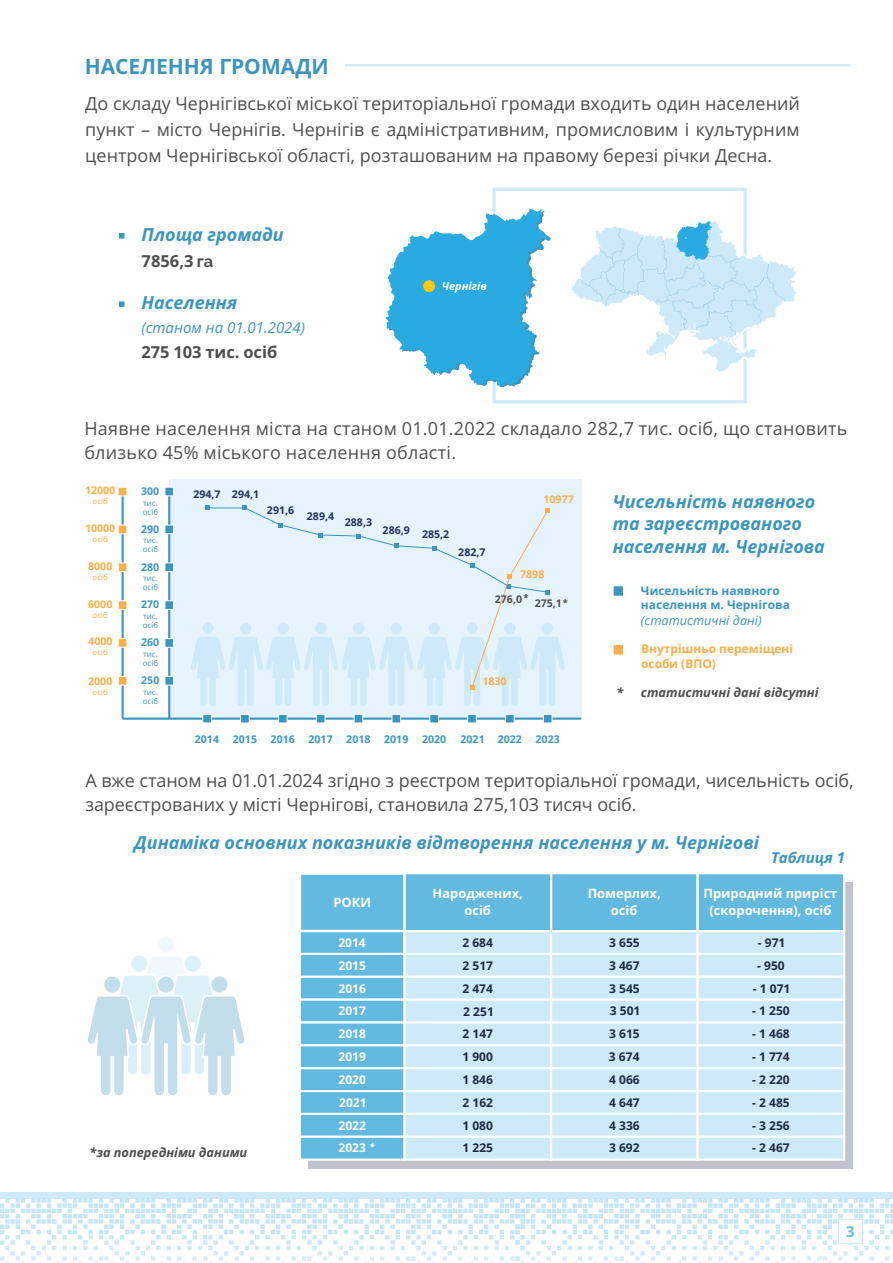
<style>
.page{position:relative;width:893px;height:1263px;background:#fff}
.page>*{position:absolute;margin:0;border:0;box-sizing:border-box;transform-origin:0 0}
.t1{font:700 21px "Open Sans";color:#3b95c1}
.t2{font:18px/26px "Open Sans";color:#4e4e4d}
.t3{font:italic 700 18px/22px "Open Sans";color:#3b95c1}
.t4{font:700 16.5px "Open Sans";color:#4e4e4d}
.t5{font:italic 15px "Open Sans";color:#3b95c1}
.t6{font:italic 700 15px "Open Sans";color:#3b95c1}
.t7{font:700 15px "Open Sans";color:#63bae0}
.t8{font:700 12.9px/16.8px "Open Sans";color:#fff;text-align:center}
.t9{font:italic 700 12.75px "Open Sans";color:#4e4e4d}
.t10{font:italic 12.75px "Open Sans";color:#3b95c1}
.t11{font:700 12px/22.8px "Open Sans";color:#1d2a47;text-align:justify}
.t12{font:700 12px/22.8px "Open Sans";color:#fff;text-align:justify}
.t13{font:700 12px/14.7px "Open Sans";color:#3b95c1}
.t14{font:700 12px/14.7px "Open Sans";color:#feae47}
.t15{font:italic 700 10.95px "Open Sans";color:#fff}
.t16{font:700 10.65px "Open Sans";color:#3b95c1}
.t17{font:700 10.65px "Open Sans";color:#1f3159}
.t18{font:700 10.65px "Open Sans";color:#feae47}
.t19{font:700 10.65px "Open Sans";color:#4e4e4d}
.t20{font:700 9.3px "Open Sans";color:#4e4e4d}
.t21{font:italic 700 9.3px "Open Sans";color:#fff}
.t22{font:7.95px/9px "Open Sans";color:#3b95c1}
.t23{font:7.95px "Open Sans";color:#feae47}
.s1{font-family:"Raleway"}
.s2{font-size:9.3px}
</style>
<div class="page">
<div style="left:308px;top:882px;width:544px;height:286px;background:#c0c3cb"></div>
<div style="left:169px;top:479px;width:412px;height:240px;background:#e5f3fc"></div>
<div style="left:0;top:1192px;width:893px;height:6px;background:#cee9f8"></div>
<svg style="left:0;top:1198px;width:893px;height:65px"></svg>
<div style="left:492px;top:188px;width:255px;height:215px;border:3px solid #cee9f8"></div>
<svg style="left:386px;top:209px;width:165px;height:178px"></svg>
<div style="left:423px;top:280px;width:12px;height:12px;background:#fdc900;border-radius:50%"></div>
<svg style="left:571px;top:212px;width:225px;height:173px"></svg>
<svg style="left:119px;top:233px;width:6px;height:6px"></svg>
<svg style="left:119px;top:301px;width:6px;height:6px"></svg>
<hr style="left:123px;top:717px;width:458px;height:3px;background:#3b95c1">
<svg style="left:202px;top:714px;width:10px;height:9px"></svg>
<svg style="left:240px;top:714px;width:10px;height:9px"></svg>
<svg style="left:278px;top:714px;width:10px;height:9px"></svg>
<svg style="left:315px;top:714px;width:11px;height:9px"></svg>
<svg style="left:353px;top:714px;width:11px;height:9px"></svg>
<svg style="left:391px;top:714px;width:10px;height:9px"></svg>
<svg style="left:429px;top:714px;width:10px;height:9px"></svg>
<svg style="left:467px;top:714px;width:10px;height:9px"></svg>
<svg style="left:505px;top:714px;width:10px;height:9px"></svg>
<svg style="left:542px;top:714px;width:11px;height:9px"></svg>
<hr style="left:168px;top:491px;width:2px;height:228px;background:#3b95c1">
<svg style="left:165px;top:676px;width:9px;height:10px"></svg>
<svg style="left:165px;top:638px;width:9px;height:10px"></svg>
<svg style="left:165px;top:600px;width:9px;height:10px"></svg>
<svg style="left:165px;top:562px;width:9px;height:10px"></svg>
<svg style="left:165px;top:524px;width:9px;height:11px"></svg>
<svg style="left:165px;top:487px;width:9px;height:10px"></svg>
<hr style="left:122px;top:491px;width:2px;height:228px;background:#3b95c1">
<svg style="left:118px;top:676px;width:9px;height:10px"></svg>
<svg style="left:118px;top:638px;width:9px;height:10px"></svg>
<svg style="left:118px;top:600px;width:9px;height:10px"></svg>
<svg style="left:118px;top:562px;width:9px;height:10px"></svg>
<svg style="left:118px;top:524px;width:9px;height:11px"></svg>
<svg style="left:118px;top:487px;width:9px;height:10px"></svg>
<svg style="left:613px;top:585px;width:10px;height:12px"></svg>
<svg style="left:613px;top:645px;width:10px;height:10px"></svg>
<svg style="left:191px;top:506px;width:374px;height:200px"></svg>
<svg style="left:300px;top:874px;width:546px;height:287px;background:#b6def2"></svg>
<div style="left:158px;top:936px;width:16px;height:16px;background:#eff8fc;border-radius:50%"></div>
<div style="left:131px;top:955px;width:16px;height:17px;background:#f3fafc;border-radius:50%"></div>
<div style="left:185px;top:955px;width:16px;height:17px;background:#f4fafc;border-radius:50%"></div>
<svg style="left:88px;top:956px;width:156px;height:139px"></svg>
<hr style="left:345px;top:64px;width:505px;height:2px;background:#cee9f8">
<p class="t1" style="left:85px;top:52px;width:245px">НАСЕЛЕННЯ ГРОМАДИ</p>
<p class="t2" style="left:85px;top:90px;width:716px;text-align:justify">До складу Чернігівської міської територіальної громади входить один населений пункт – місто Чернігів. Чернігів є адміністративним, промисловим і культурним центром Чернігівської області, розташованим на правому березі річки Десна.</p>
<p class="t3" style="left:142px;top:223px;width:144px">Площа громади</p>
<p class="t4" style="left:142px;top:249px;width:73px">7856,3 <span class="s1">га</span></p>
<p class="t3" style="left:142px;top:291px;width:97px">Населення</p>
<p class="t4" style="left:141px;top:340px;width:137px">275 103 тис. осіб</p>
<p class="t5" style="left:141px;top:317px;width:165px">(станом на 01.01.2024)</p>
<p class="t15" style="left:442px;top:278px;width:46px">Чернігів</p>
<p class="t2" style="left:84px;top:417px;width:765px;line-height:23.4px">Наявне населення міста на станом 01.01.2022 складало 282,7 тис. осіб, що становить близько 45% міського населення області.</p>
<p class="t18" style="left:85px;top:483px;width:32px">12000</p>
<p class="t16" style="left:141px;top:483px;width:20px">300</p>
<p class="t23" style="left:93px;top:496px;width:17px">осіб</p>
<p class="t22" style="left:143px;top:498px;width:17px">тис. осіб</p>
<p class="t18" style="left:85px;top:521px;width:32px">10000</p>
<p class="t16" style="left:141px;top:521px;width:20px">290</p>
<p class="t23" style="left:93px;top:533px;width:17px">осіб</p>
<p class="t22" style="left:143px;top:536px;width:17px">тис. осіб</p>
<p class="t17" style="left:193px;top:486px;width:67px">294,7 294,1</p>
<p class="t17" style="left:267px;top:502px;width:29px">291,6</p>
<p class="t17" style="left:307px;top:509px;width:29px">289,4</p>
<p class="t17" style="left:345px;top:514px;width:29px">288,3</p>
<p class="t17" style="left:383px;top:524px;width:68px">286,9 285,2</p>
<p class="t17" style="left:458px;top:544px;width:29px">282,7</p>
<p class="t18" style="left:543px;top:491px;width:32px">10977</p>
<p class="t3" style="left:613px;top:490px;width:214px">Чисельність наявного та зареєстрованого населення м. Чернігова</p>
<p class="t18" style="left:88px;top:559px;width:26px">8000</p>
<p class="t16" style="left:141px;top:559px;width:20px">280</p>
<p class="t23" style="left:93px;top:572px;width:17px">осіб</p>
<p class="t22" style="left:143px;top:574px;width:17px">тис. осіб</p>
<p class="t18" style="left:88px;top:597px;width:26px">6000</p>
<p class="t16" style="left:141px;top:597px;width:20px">270</p>
<p class="t23" style="left:93px;top:610px;width:17px">осіб</p>
<p class="t22" style="left:143px;top:611px;width:17px">тис. осіб</p>
<p class="t18" style="left:88px;top:634px;width:26px">4000</p>
<p class="t16" style="left:141px;top:635px;width:20px">260</p>
<p class="t23" style="left:93px;top:647px;width:17px">осіб</p>
<p class="t22" style="left:143px;top:649px;width:17px">тис. осіб</p>
<p class="t18" style="left:88px;top:673px;width:26px">2000</p>
<p class="t16" style="left:141px;top:673px;width:20px">250</p>
<p class="t23" style="left:93px;top:686px;width:17px">осіб</p>
<p class="t22" style="left:143px;top:687px;width:17px">тис. осіб</p>
<p class="t18" style="left:520px;top:566px;width:26px">7898</p>
<p class="t19" style="left:495px;top:591px;width:35px">276,0<span class="s2">*</span></p>
<p class="t19" style="left:535px;top:596px;width:29px">275,1</p>
<p class="t20" style="left:563px;top:596px;width:7px">*</p>
<p class="t18" style="left:482px;top:673px;width:26px">1830</p>
<p class="t13" style="left:641px;top:582px;width:151px">Чисельність наявного населення м. Чернігова</p>
<p class="t10" style="left:641px;top:612px;width:122px">(статистичні дані)</p>
<p class="t14" style="left:641px;top:641px;width:154px">Внутрішньо переміщені особи (ВПО)</p>
<p class="t9" style="left:616px;top:683px;width:204px">* статистичні дані відсутні</p>
<p class="t16" style="left:195px;top:732px;width:26px">2014</p>
<p class="t16" style="left:233px;top:732px;width:26px">2015</p>
<p class="t16" style="left:271px;top:732px;width:26px">2016</p>
<p class="t16" style="left:308px;top:732px;width:26px">2017</p>
<p class="t16" style="left:346px;top:732px;width:26px">2018</p>
<p class="t16" style="left:384px;top:732px;width:26px">2019</p>
<p class="t16" style="left:422px;top:732px;width:26px">2020</p>
<p class="t16" style="left:460px;top:732px;width:63px">2021 2022</p>
<p class="t16" style="left:536px;top:732px;width:26px">2023</p>
<p class="t2" style="left:85px;top:769px;width:770px;line-height:23.4px">А вже станом на 01.01.2024 згідно з реєстром територіальної громади, чисельність осіб, зареєстрованих у місті Чернігові, становила 275,103 тисяч осіб.</p>
<p class="t3" style="left:134px;top:831px;width:627px">Динаміка основних показників відтворення населення у м. Чернігові</p>
<p class="t6" style="left:771px;top:847px;width:76px">Таблиця 1</p>
<p class="t9" style="left:89px;top:1143px;width:159px">*за попередніми даними</p>
<p class="t8" style="left:703px;top:885px;width:135px">Природний приріст (скорочення), осіб</p>
<p class="t8" style="left:333px;top:893px;width:39px">РОКИ</p>
<p class="t8" style="left:433px;top:885px;width:92px">Народжених, осіб</p>
<p class="t8" style="left:588px;top:885px;width:74px">Померлих, осіб</p>
<p class="t12" style="left:338px;top:931px;width:30px">2014<br>2015<br>2016<br>2017<br>2018<br>2019<br>2020<br>2021<br>2022<br>2023</p>
<p class="t11" style="left:462px;top:931px;width:32px">2 684<br>2 517<br>2 474</p>
<p class="t11" style="left:462px;top:1022px;width:32px">2 147<br>1 900<br>1 846<br>2 162<br>1 080<br>1 225</p>
<p class="t11" style="left:609px;top:931px;width:33px">3 655<br>3 467<br>3 545<br>3 501<br>3 615<br>3 674<br>4 066<br>4 647<br>4 336<br>3 692</p>
<p class="t11" style="left:758px;top:931px;width:29px">- 971</p>
<p class="t11" style="left:757px;top:953px;width:29px">- 950</p>
<p class="t11" style="left:753px;top:976px;width:39px">- 1 071</p>
<p class="t11" style="left:752px;top:999px;width:39px">- 1 250</p>
<p class="t11" style="left:752px;top:1022px;width:39px">- 1 468</p>
<p class="t11" style="left:752px;top:1045px;width:39px">- 1 774</p>
<p class="t11" style="left:752px;top:1068px;width:39px">- 2 220</p>
<p class="t11" style="left:752px;top:1091px;width:39px">- 2 485</p>
<p class="t11" style="left:752px;top:1113px;width:39px">- 3 256</p>
<p class="t11" style="left:752px;top:1136px;width:39px">- 2 467</p>
<p class="t11" style="left:463px;top:999px;width:32px">2 251</p>
<p class="t21" style="left:370px;top:1140px;width:7px">*</p>
<p class="t7" style="left:846px;top:1220px;width:10px">3</p>
</div>
